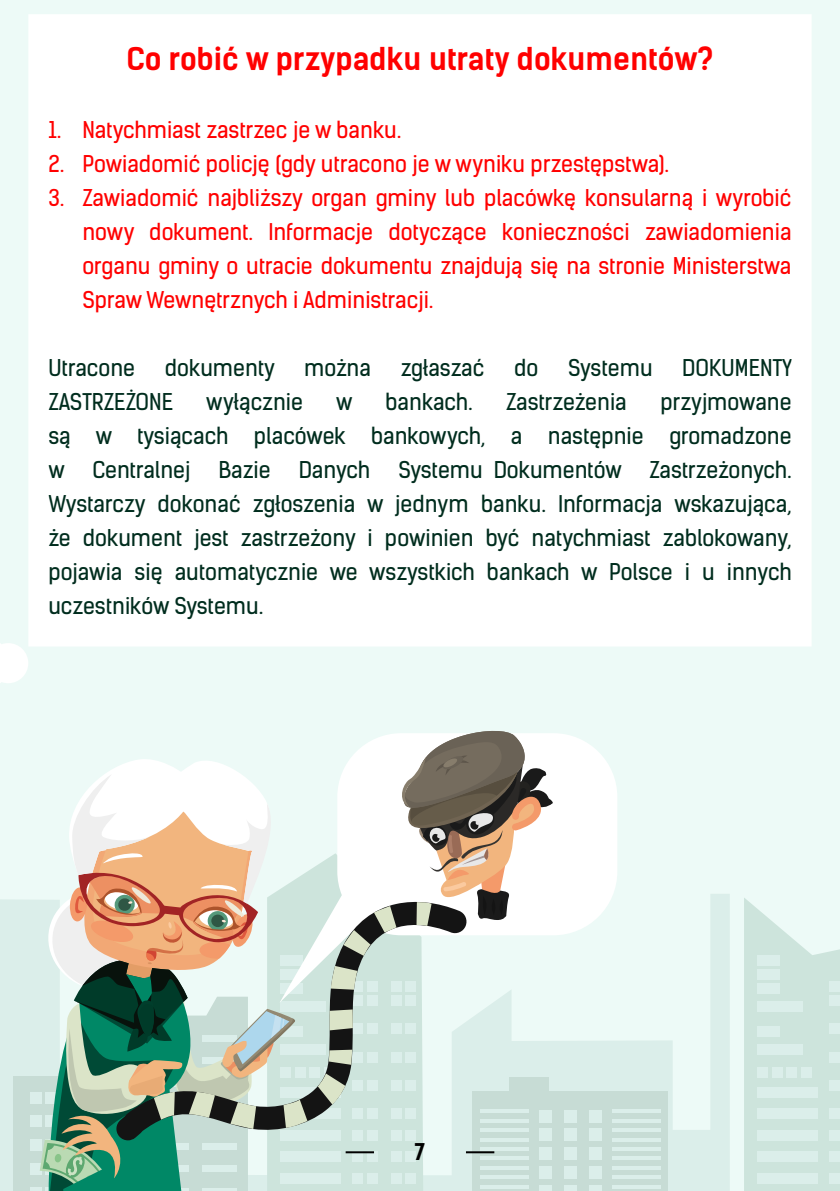
<style>
.page{position:relative;width:840px;height:1191px;background:#fff}
.page>*{position:absolute;margin:0;border:0;box-sizing:border-box;transform-origin:0 0}
.t1{font:700 30px "Kelson Sans";color:#f00}
.t2{font:22px/34px "Kelson Sans";color:#002d1e;text-align:justify}
.t3{font:22px/34px "Kelson Sans";color:#f00;text-align:justify}
.t4{font:700 22px "Kelson Sans";color:#000}
</style>
<div class="page">
<div style="left:0;top:0;width:839px;height:1191px;background:#edfaf7"></div>
<svg style="left:0;top:894px;width:729px;height:297px;fill:#dbeeea"></svg>
<div style="left:509px;top:1077px;width:39px;height:16px;background:#c7dcd5"></div>
<svg style="left:472px;top:1091px;width:196px;height:100px;background:#c8ddd6"></svg>
<hr style="left:479px;top:1109px;width:49px;height:4px;background:#dbeeea">
<hr style="left:479px;top:1119px;width:49px;height:3px;background:#b6ded5">
<hr style="left:479px;top:1128px;width:49px;height:3px;background:#b6ded5">
<svg style="left:479px;top:1137px;width:49px;height:4px"></svg>
<hr style="left:479px;top:1147px;width:49px;height:3px;background:#b6ded5">
<hr style="left:479px;top:1156px;width:49px;height:4px;background:#dbeeea">
<hr style="left:479px;top:1166px;width:49px;height:3px;background:#b6ded5">
<hr style="left:479px;top:1175px;width:49px;height:3px;background:#b6ded5">
<svg style="left:479px;top:1184px;width:49px;height:4px"></svg>
<hr style="left:612px;top:1109px;width:48px;height:4px;background:#dbeeea">
<hr style="left:612px;top:1119px;width:48px;height:3px;background:#b6ded5">
<hr style="left:612px;top:1128px;width:48px;height:3px;background:#b6ded5">
<svg style="left:612px;top:1137px;width:48px;height:4px"></svg>
<hr style="left:612px;top:1147px;width:48px;height:3px;background:#b6ded5">
<hr style="left:612px;top:1156px;width:48px;height:4px;background:#dbeeea">
<hr style="left:612px;top:1166px;width:48px;height:3px;background:#b6ded5">
<hr style="left:612px;top:1175px;width:48px;height:3px;background:#b6ded5">
<svg style="left:612px;top:1184px;width:48px;height:4px"></svg>
<div style="left:539px;top:1109px;width:12px;height:13px;background:#dbeeea"></div>
<div style="left:563px;top:1109px;width:13px;height:13px;background:#dbeeea"></div>
<div style="left:588px;top:1109px;width:13px;height:13px;background:#dbeeea"></div>
<div style="left:539px;top:1128px;width:12px;height:13px;background:#dbeeea"></div>
<div style="left:563px;top:1128px;width:13px;height:13px;background:#dbeeea"></div>
<div style="left:588px;top:1128px;width:13px;height:13px;background:#dbeeea"></div>
<div style="left:539px;top:1147px;width:12px;height:13px;background:#dbeeea"></div>
<div style="left:563px;top:1147px;width:13px;height:13px;background:#dbeeea"></div>
<div style="left:588px;top:1147px;width:13px;height:13px;background:#dbeeea"></div>
<div style="left:539px;top:1166px;width:12px;height:12px;background:#dbeeea"></div>
<div style="left:563px;top:1166px;width:13px;height:12px;background:#dbeeea"></div>
<div style="left:588px;top:1166px;width:13px;height:12px;background:#dbeeea"></div>
<div style="left:539px;top:1184px;width:12px;height:7px;background:#dbeeea"></div>
<div style="left:563px;top:1184px;width:13px;height:7px;background:#dbeeea"></div>
<div style="left:588px;top:1184px;width:13px;height:7px;background:#dbeeea"></div>
<div style="left:307px;top:1140px;width:116px;height:51px;background:#cde4dc"></div>
<div style="left:280px;top:1172px;width:60px;height:11px;background:#dbeeea"></div>
<div style="left:280px;top:1151px;width:60px;height:11px;background:#dbeeea"></div>
<div style="left:352px;top:1172px;width:11px;height:11px;background:#dbeeea"></div>
<div style="left:366px;top:1172px;width:11px;height:11px;background:#dbeeea"></div>
<svg style="left:352px;top:1153px;width:11px;height:9px"></svg>
<svg style="left:366px;top:1151px;width:11px;height:11px"></svg>
<div style="left:390px;top:1172px;width:11px;height:11px;background:#dbeeea"></div>
<div style="left:405px;top:1172px;width:11px;height:11px;background:#dbeeea"></div>
<div style="left:390px;top:1151px;width:11px;height:11px;background:#dbeeea"></div>
<div style="left:405px;top:1151px;width:11px;height:11px;background:#dbeeea"></div>
<svg style="left:744px;top:898px;width:95px;height:293px"></svg>
<div style="left:756px;top:1172px;width:61px;height:11px;background:#dbeeea"></div>
<div style="left:756px;top:1151px;width:61px;height:11px;background:#dbeeea"></div>
<div style="left:756px;top:1129px;width:61px;height:11px;background:#dbeeea"></div>
<div style="left:756px;top:1108px;width:61px;height:11px;background:#dbeeea"></div>
<div style="left:756px;top:1086px;width:61px;height:11px;background:#dbeeea"></div>
<div style="left:756px;top:1043px;width:46px;height:11px;background:#dbeeea"></div>
<div style="left:756px;top:1026px;width:23px;height:11px;background:#dbeeea"></div>
<div style="left:756px;top:1001px;width:46px;height:10px;background:#dbeeea"></div>
<div style="left:756px;top:983px;width:23px;height:11px;background:#dbeeea"></div>
<div style="left:756px;top:969px;width:23px;height:11px;background:#dbeeea"></div>
<div style="left:756px;top:955px;width:23px;height:11px;background:#dbeeea"></div>
<div style="left:828px;top:1172px;width:11px;height:11px;background:#dbeeea"></div>
<div style="left:828px;top:1151px;width:11px;height:11px;background:#dbeeea"></div>
<div style="left:828px;top:1129px;width:11px;height:11px;background:#dbeeea"></div>
<div style="left:828px;top:1108px;width:11px;height:11px;background:#dbeeea"></div>
<div style="left:756px;top:1067px;width:11px;height:11px;background:#dbeeea"></div>
<div style="left:785px;top:1067px;width:11px;height:11px;background:#dbeeea"></div>
<div style="left:771px;top:1067px;width:11px;height:11px;background:#dbeeea"></div>
<div style="left:800px;top:1067px;width:11px;height:11px;background:#dbeeea"></div>
<div style="left:828px;top:1080px;width:11px;height:10px;background:#dbeeea"></div>
<div style="left:828px;top:1051px;width:11px;height:11px;background:#dbeeea"></div>
<div style="left:828px;top:1023px;width:11px;height:11px;background:#dbeeea"></div>
<div style="left:828px;top:995px;width:11px;height:10px;background:#dbeeea"></div>
<div style="left:828px;top:980px;width:11px;height:11px;background:#dbeeea"></div>
<div style="left:14px;top:1076px;width:124px;height:115px;background:#c7dcd5"></div>
<div style="left:30px;top:1092px;width:11px;height:11px;background:#dbeeea"></div>
<div style="left:30px;top:1115px;width:11px;height:12px;background:#dbeeea"></div>
<div style="left:30px;top:1139px;width:11px;height:11px;background:#dbeeea"></div>
<div style="left:30px;top:1163px;width:11px;height:11px;background:#dbeeea"></div>
<hr style="left:30px;top:1187px;width:11px;height:4px;background:#dbeeea">
<svg style="left:0;top:643px;width:28px;height:40px"></svg>
<hr style="left:345px;top:1151px;width:29px;height:2px;background:#000">
<hr style="left:465px;top:1151px;width:29px;height:2px;background:#000">
<div style="left:38px;top:24px;width:763px;height:612px;background:#fff"></div>
<div style="left:28px;top:14px;width:783px;height:632px;border:20px solid #fff"></div>
<svg style="left:307px;top:733px;width:310px;height:269px"></svg>
<svg style="left:307px;top:899px;width:161px;height:241px"></svg>
<svg style="left:343px;top:730px;width:211px;height:225px;background:#c6c0b9"></svg>
<svg style="left:331px;top:966px;width:26px;height:23px"></svg>
<svg style="left:329px;top:1009px;width:23px;height:21px"></svg>
<svg style="left:328px;top:1049px;width:24px;height:15px"></svg>
<svg style="left:317px;top:1073px;width:28px;height:31px"></svg>
<svg style="left:40px;top:759px;width:267px;height:432px"></svg>
<h1 class="t1" style="left:126px;top:40px;width:588px">Co robić w przypadku utraty dokumentów?</h1>
<p class="t3" style="left:48px;top:112px;width:354px">1. Natychmiast zastrzec je w banku.</p>
<p class="t3" style="left:48px;top:146px;width:621px">2. Powiadomić policję (gdy utracono je w wyniku przestępstwa).</p>
<p class="t3" style="left:82px;top:180px;width:710px;text-indent:-34px">3. Zawiadomić najbliższy organ gminy lub placówkę konsularną i wyrobić nowy dokument. Informacje dotyczące konieczności zawiadomienia organu gminy o utracie dokumentu znajdują się na stronie Ministerstwa Spraw Wewnętrznych i Administracji.</p>
<p class="t2" style="left:48px;top:350px;width:88px">Utracone</p>
<p class="t2" style="left:165px;top:350px;width:111px">dokumenty</p>
<p class="t2" style="left:304px;top:350px;width:68px">można</p>
<p class="t2" style="left:400px;top:350px;width:85px">zgłaszać</p>
<p class="t2" style="left:514px;top:350px;width:26px">do</p>
<p class="t2" style="left:568px;top:350px;width:86px">Systemu</p>
<p class="t2" style="left:682px;top:350px;width:111px">DOKUMENTY</p>
<p class="t2" style="left:48px;top:384px;width:126px">ZASTRZEŻONE</p>
<p class="t2" style="left:206px;top:384px;width:98px">wyłącznie</p>
<p class="t2" style="left:336px;top:384px;width:18px">w</p>
<p class="t2" style="left:385px;top:384px;width:88px">bankach.</p>
<p class="t2" style="left:506px;top:384px;width:122px">Zastrzeżenia</p>
<p class="t2" style="left:48px;top:384px;width:744px;text-indent:611px">przyjmowane są w tysiącach placówek bankowych, a następnie gromadzone w</p>
<p class="t2" style="left:48px;top:452px;width:744px;text-indent:600px">Zastrzeżonych.<br>Wystarczy dokonać zgłoszenia w jednym banku. Informacja wskazująca, że dokument jest zastrzeżony i powinien być natychmiast zablokowany, pojawia się automatycznie we wszystkich bankach w Polsce i u innych uczestników Systemu.</p>
<p class="t2" style="left:92px;top:452px;width:99px">Centralnej</p>
<p class="t2" style="left:218px;top:452px;width:53px">Bazie</p>
<p class="t2" style="left:298px;top:452px;width:73px">Danych</p>
<p class="t2" style="left:398px;top:452px;width:225px">Systemu Dokumentów</p>
<p class="t4" style="left:414px;top:1137px;width:12px">7</p>
</div>
